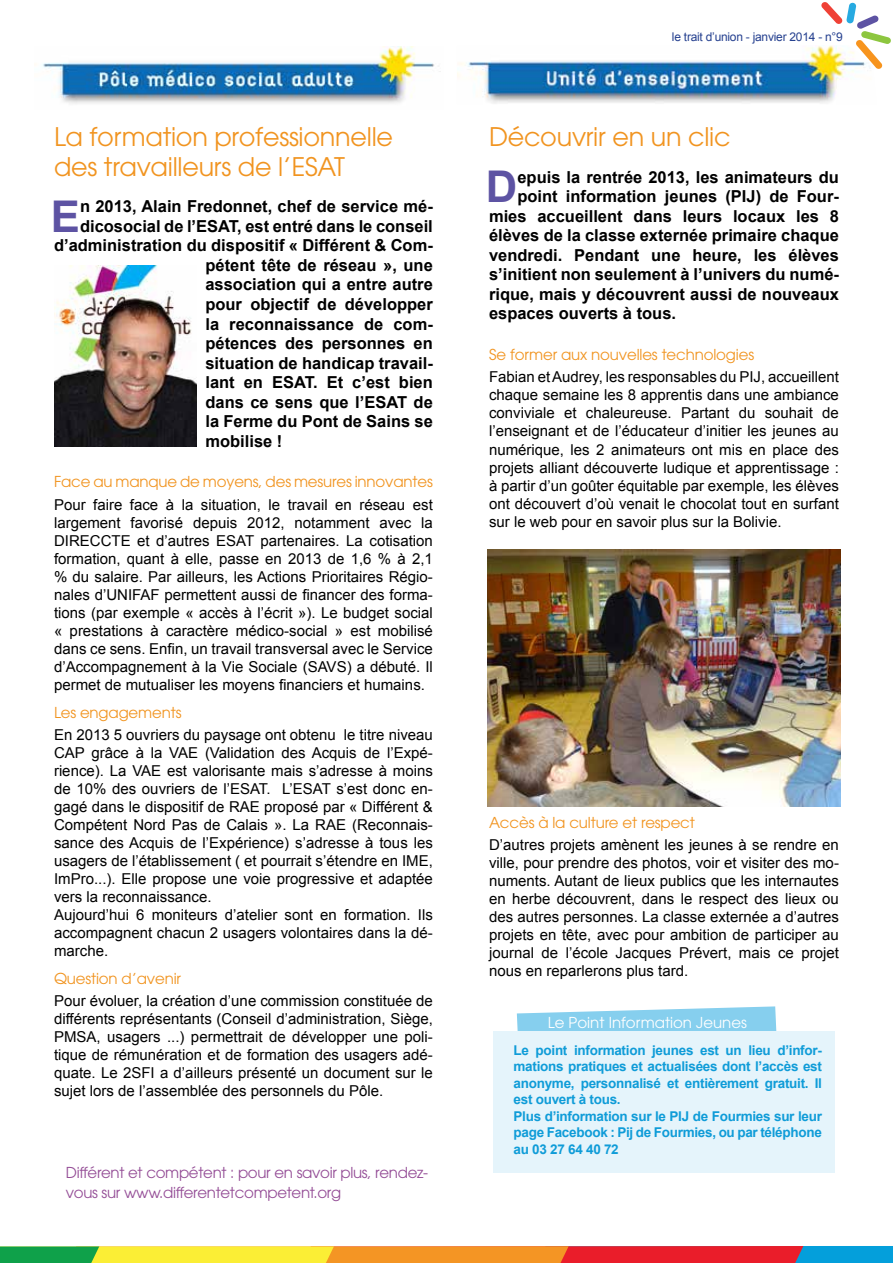
<style>
.page{position:relative;width:893px;height:1263px;background:#fff}
.page>*{position:absolute;margin:0;border:0;box-sizing:border-box;transform-origin:0 0}
.t1{font:700 43.8px "Arial";color:#5d53a3}
.t2{font:25.5px/30px "ITC Avant Garde Pro";letter-spacing:-.01em;color:#f19420}
.t3{font:700 16.5px "Arial";color:#000}
.t4{font:15px/18px "Arial";color:#000;text-align:justify}
.t5{font:15px "ITC Avant Garde Pro";letter-spacing:-.01em;color:#f19420}
.t6{font:15px/19.5px "ITC Avant Garde Pro";letter-spacing:-.02em;color:#944d96}
.t7{font:15px "ITC Avant Garde Pro";color:#fff}
.t8{font:700 13.5px/16.5px "Arial";letter-spacing:-.02em;color:#0f9cd8}
.t9{font:12px "Arial";letter-spacing:-.02em;color:#25408f}
</style>
<div class="page">
<img style="left:457px;top:46px;width:397px;height:58px">
<img style="left:42px;top:46px;width:399px;height:58px">
<svg style="left:0;top:1246px;width:893px;height:17px;background:#c18f43"></svg>
<svg style="left:517px;top:1006px;width:260px;height:25px;background:#99d6f0"></svg>
<div style="left:493px;top:1031px;width:342px;height:142px;background:#e5f4fb"></div>
<svg style="left:821px;top:2px;width:70px;height:67px"></svg>
<img style="left:487px;top:549px;width:353px;height:257px">
<img style="left:54px;top:265px;width:143px;height:182px">
<h2 class="t2" style="left:54px;top:121px;width:341px">La formation professionnelle des travailleurs de l’ESAT</h2>
<h1 class="t1" style="left:51px;top:187px;width:31px">E</h1>
<p class="t3" style="left:80px;top:196px;width:354px">n 2013, Alain Fredonnet, chef de service mé-</p>
<p class="t3" style="left:80px;top:215px;width:354px">dicosocial de l’ESAT, est entré dans le conseil</p>
<p class="t3" style="left:54px;top:235px;width:380px">d’administration du dispositif « Différent &amp; Com-</p>
<p class="t3" style="left:205px;top:254px;width:229px">pétent tête de réseau », une</p>
<p class="t3" style="left:205px;top:274px;width:229px">association qui a entre autre</p>
<p class="t3" style="left:205px;top:293px;width:229px">pour objectif de développer</p>
<p class="t3" style="left:205px;top:313px;width:229px">la reconnaissance de com-</p>
<p class="t3" style="left:205px;top:332px;width:229px">pétences des personnes en</p>
<p class="t3" style="left:205px;top:352px;width:229px">situation de handicap travail-</p>
<p class="t3" style="left:205px;top:371px;width:229px">lant en ESAT. Et c’est bien</p>
<p class="t3" style="left:205px;top:391px;width:229px">dans ce sens que l’ESAT de</p>
<p class="t3" style="left:205px;top:410px;width:229px">la Ferme du Pont de Sains se</p>
<p class="t3" style="left:205px;top:430px;width:79px">mobilise !</p>
<p class="t5" style="left:54px;top:472px;width:380px">Face au manque de moyens, des mesures innovantes</p>
<p class="t4" style="left:54px;top:495px;width:380px">Pour faire face à la situation, le travail en réseau est largement favorisé depuis 2012, notamment avec la DIRECCTE et d’autres ESAT partenaires. La cotisation formation, quant à elle, passe en 2013 de 1,6 % à 2,1 % du salaire. Par ailleurs, les Actions Prioritaires Régio&shy;nales d’UNIFAF permettent aussi de financer des forma&shy;tions (par exemple « accès à l’écrit »). Le budget social « prestations à caractère médico-social » est mobilisé dans ce sens. Enfin, un travail transversal avec le Service d’Accompagnement à la Vie Sociale (SAVS) a débuté. Il permet de mutualiser les moyens financiers et humains.</p>
<p class="t5" style="left:54px;top:703px;width:129px">Les engagements</p>
<p class="t4" style="left:54px;top:726px;width:380px;text-align:left">En 2013 5 ouvriers du paysage ont obtenu le titre niveau CAP grâce à la VAE (Validation des Acquis de l’Expé&shy;rience). La VAE est valorisante mais s’adresse à moins de 10% des ouvriers de l’ESAT. L’ESAT s’est donc en&shy;gagé dans le dispositif de RAE proposé par « Différent &amp; Compétent Nord Pas de Calais ». La RAE (Reconnais&shy;sance des Acquis de l’Expérience) s’adresse à tous les usagers de l’établissement ( et pourrait s’étendre en IME, ImPro...). Elle propose une voie progressive et adaptée vers la reconnaissance.<br>Aujourd’hui 6 moniteurs d’atelier sont en formation. Ils accompagnent chacun 2 usagers volontaires dans la dé&shy;marche.</p>
<p class="t5" style="left:54px;top:969px;width:129px">Question d’avenir</p>
<p class="t4" style="left:54px;top:992px;width:380px">Pour évoluer, la création d’une commission constituée de différents représentants (Conseil d’administration, Siège, PMSA, usagers ...) permettrait de développer une poli&shy;tique de rémunération et de formation des usagers adé&shy;quate. Le 2SFI a d’ailleurs présenté un document sur le sujet lors de l’assemblée des personnels du Pôle.</p>
<p class="t6" style="left:66px;top:1162px;width:364px">Différent et compétent : pour en savoir plus, rendez&shy;vous sur www.differentetcompetent.org</p>
<p class="t9" style="left:672px;top:29px;width:172px">le trait d’union - janvier 2014 - n°9</p>
<h2 class="t2" style="left:489px;top:122px;width:243px">Découvrir en un clic</h2>
<h1 class="t1" style="left:486px;top:158px;width:33px">D</h1>
<p class="t3" style="left:517px;top:166px;width:323px">epuis la rentrée 2013, les animateurs du</p>
<p class="t3" style="left:517px;top:186px;width:323px">point information jeunes (PIJ) de Four-</p>
<p class="t3" style="left:489px;top:205px;width:351px">mies accueillent dans leurs locaux les 8</p>
<p class="t3" style="left:489px;top:225px;width:351px">élèves de la classe externée primaire chaque</p>
<p class="t3" style="left:489px;top:244px;width:351px">vendredi. Pendant une heure, les élèves</p>
<p class="t3" style="left:489px;top:264px;width:351px">s’initient non seulement à l’univers du numé-</p>
<p class="t3" style="left:489px;top:283px;width:351px">rique, mais y découvrent aussi de nouveaux</p>
<p class="t3" style="left:489px;top:303px;width:189px">espaces ouverts à tous.</p>
<p class="t5" style="left:489px;top:345px;width:267px">Se former aux nouvelles technologies</p>
<p class="t4" style="left:489px;top:368px;width:351px">Fabian et Audrey, les responsables du PIJ, accueillent chaque semaine les 8 apprentis dans une ambiance conviviale et chaleureuse. Partant du souhait de l’enseignant et de l’éducateur d’initier les jeunes au numérique, les 2 animateurs ont mis en place des projets alliant découverte ludique et apprentissage : à partir d’un goûter équitable par exemple, les élèves ont découvert d’où venait le chocolat tout en surfant sur le web pour en savoir plus sur la Bolivie.</p>
<p class="t5" style="left:489px;top:813px;width:207px">Accès à la culture et respect</p>
<p class="t4" style="left:489px;top:836px;width:351px">D’autres projets amènent les jeunes à se rendre en ville, pour prendre des photos, voir et visiter des mo&shy;numents. Autant de lieux publics que les internautes en herbe découvrent, dans le respect des lieux ou des autres personnes. La classe externée a d’autres projets en tête, avec pour ambition de participer au journal de l’école Jacques Prévert, mais ce projet nous en reparlerons plus tard.</p>
<p class="t7" style="left:548px;top:1013px;width:201px">Le Point Information Jeunes</p>
<p class="t8" style="left:513px;top:1042px;width:310px">Le point information jeunes est un lieu d’infor&shy;mations pratiques et actualisées dont l’accès est anonyme, personnalisé et entièrement gratuit. Il est ouvert à tous.<br>Plus d’information sur le PIJ de Fourmies sur leur page Facebook : Pij de Fourmies, ou par téléphone au 03 27 64 40 72</p>
</div>
